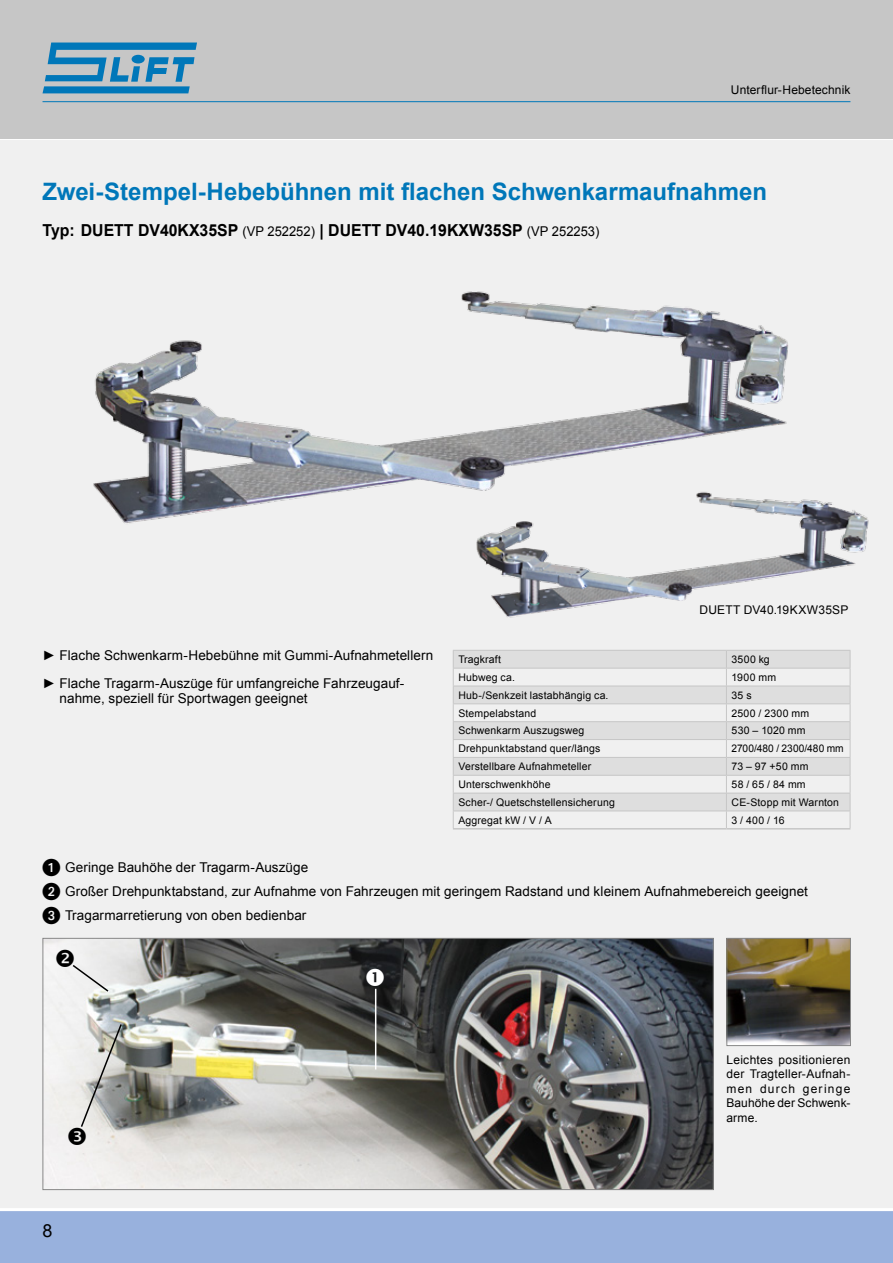
<style>
.page{position:relative;width:893px;height:1263px;background:#fff}
.page>*{position:absolute;margin:0;border:0;box-sizing:border-box;transform-origin:0 0}
.t1{font:700 24px "Arial";color:#0077b9}
.t2{font:18px "Arial";color:#000}
.t3{font:700 16.5px "Arial";color:#000;scale:.96 1}
.t4{font:13.5px/24px "Arial";letter-spacing:.005em;color:#000}
.t5{font:12px/14.4px "Arial";letter-spacing:.02em;color:#000;text-align:justify}
.t6{font:10.5px "Arial";letter-spacing:.015em;color:#000}
.s1{font-weight:400;font-size:13.5px}
.s2{font-family:"European Pi One";font-size:18px}
</style>
<div class="page">
<div style="left:0;top:118px;width:893px;height:1102px;background:#f0f0f0"></div>
<div style="left:0;top:1209px;width:893px;height:54px;background:#98b1dd"></div>
<hr style="left:0;top:1208px;width:893px;height:3px;background:#fff">
<hr style="left:0;top:137px;width:893px;height:3px;background:#fff">
<div style="left:0;top:0;width:893px;height:139px;background:#c6c6c6"></div>
<svg style="left:43px;top:43px;width:154px;height:50px"></svg>
<hr style="left:43px;top:101px;width:807px;height:1px;background:#0077b9">
<img style="left:93px;top:291px;width:695px;height:232px">
<img style="left:83px;top:940px;width:629px;height:248px">
<div style="left:43px;top:938px;width:671px;height:252px;border:1px solid #878787"></div>
<img style="left:474px;top:467px;width:395px;height:151px">
<img style="left:728px;top:940px;width:121px;height:104px">
<div style="left:726px;top:938px;width:125px;height:108px;border:1px solid #878787"></div>
<hr style="left:375px;top:989px;width:1px;height:80px;background:#fff">
<svg style="left:454px;top:651px;width:396px;height:159px;fill:#dedede"></svg>
<hr style="left:453px;top:668px;width:273px;height:1px;background:#c6c6c6">
<hr style="left:726px;top:668px;width:124px;height:1px;background:#c6c6c6">
<hr style="left:453px;top:686px;width:273px;height:1px;background:#c6c6c6">
<hr style="left:726px;top:686px;width:124px;height:1px;background:#c6c6c6">
<hr style="left:453px;top:703px;width:273px;height:1px;background:#c6c6c6">
<hr style="left:726px;top:703px;width:124px;height:1px;background:#c6c6c6">
<hr style="left:453px;top:721px;width:273px;height:1px;background:#c6c6c6">
<hr style="left:726px;top:721px;width:124px;height:1px;background:#c6c6c6">
<hr style="left:453px;top:739px;width:273px;height:1px;background:#c6c6c6">
<hr style="left:726px;top:739px;width:124px;height:1px;background:#c6c6c6">
<hr style="left:453px;top:757px;width:273px;height:1px;background:#c6c6c6">
<hr style="left:726px;top:757px;width:124px;height:1px;background:#c6c6c6">
<hr style="left:453px;top:775px;width:273px;height:1px;background:#c6c6c6">
<hr style="left:726px;top:775px;width:124px;height:1px;background:#c6c6c6">
<hr style="left:453px;top:793px;width:273px;height:1px;background:#c6c6c6">
<hr style="left:726px;top:793px;width:124px;height:1px;background:#c6c6c6">
<svg style="left:726px;top:651px;width:1px;height:177px"></svg>
<hr style="left:453px;top:810px;width:273px;height:1px;background:#c6c6c6">
<hr style="left:726px;top:810px;width:124px;height:1px;background:#c6c6c6">
<hr style="left:453px;top:650px;width:273px;height:1px;background:#c6c6c6">
<hr style="left:726px;top:650px;width:124px;height:1px;background:#c6c6c6">
<svg style="left:453px;top:651px;width:1px;height:177px"></svg>
<svg style="left:850px;top:651px;width:1px;height:177px"></svg>
<hr style="left:453px;top:828px;width:273px;height:1px;background:#c6c6c6">
<hr style="left:726px;top:828px;width:124px;height:1px;background:#c6c6c6">
<svg style="left:367px;top:968px;width:17px;height:18px"></svg>
<svg style="left:72px;top:949px;width:38px;height:44px"></svg>
<svg style="left:76px;top:1022px;width:47px;height:123px"></svg>
<p class="t5" style="left:731px;top:82px;width:121px">Unterflur-Hebetechnik</p>
<h1 class="t1" style="left:43px;top:175px;width:726px">Zwei-Stempel-Hebebühnen mit flachen Schwenkarmaufnahmen</h1>
<p class="t3" style="left:43px;top:219px;width:582px">Typ: DUETT DV40KX35SP <span class="s1">(VP 252252)</span> | DUETT DV40.19KXW35SP <span class="s1">(VP 252253)</span></p>
<p class="t4" style="left:43px;top:641px;width:392px;line-height:27.8px">► Flache Schwenkarm-Hebebühne mit Gummi-Aufnahmetellern ► Flache Tragarm-Auszüge für umfangreiche Fahrzeugauf-</p>
<p class="t4" style="left:60px;top:686px;width:250px">nahme, speziell für Sportwagen geeignet</p>
<p class="t5" style="left:699px;top:603px;width:150px">DUETT DV40.19KXW35SP</p>
<p class="t6" style="left:458px;top:652px;width:44px">Tragkraft</p>
<p class="t6" style="left:731px;top:652px;width:40px">3500 kg</p>
<p class="t6" style="left:458px;top:670px;width:58px">Hubweg ca.</p>
<p class="t6" style="left:731px;top:670px;width:46px">1900 mm</p>
<p class="t6" style="left:458px;top:688px;width:152px">Hub-/Senkzeit lastabhängig ca.</p>
<p class="t6" style="left:731px;top:688px;width:22px">35 s</p>
<p class="t6" style="left:458px;top:706px;width:80px">Stempelabstand</p>
<p class="t6" style="left:731px;top:706px;width:79px">2500 / 2300 mm</p>
<p class="t6" style="left:458px;top:724px;width:127px">Schwenkarm Auszugsweg</p>
<p class="t6" style="left:731px;top:724px;width:75px">530 – 1020 mm</p>
<p class="t6" style="left:458px;top:742px;width:143px">Drehpunktabstand quer/längs</p>
<p class="t6" style="left:731px;top:742px;width:114px">2700/480 / 2300/480 mm</p>
<p class="t6" style="left:458px;top:759px;width:134px">Verstellbare Aufnahmeteller</p>
<p class="t6" style="left:731px;top:759px;width:78px">73 – 97 +50 mm</p>
<p class="t6" style="left:458px;top:777px;width:94px">Unterschwenkhöhe</p>
<p class="t6" style="left:731px;top:777px;width:76px">58 / 65 / 84 mm</p>
<p class="t6" style="left:458px;top:795px;width:158px">Scher-/ Quetschstellensicherung</p>
<p class="t6" style="left:731px;top:795px;width:109px">CE-Stopp mit Warnton</p>
<p class="t6" style="left:458px;top:813px;width:95px">Aggregat kW / V / A</p>
<p class="t6" style="left:731px;top:813px;width:55px">3 / 400 / 16</p>
<p class="t4" style="left:43px;top:855px;width:767px"><span class="s2">1</span> Geringe Bauhöhe der Tragarm-Auszüge<br><span class="s2">2</span> Großer Drehpunktabstand, zur Aufnahme von Fahrzeugen mit geringem Radstand und kleinem Aufnahmebereich geeignet<br><span class="s2">3</span> Tragarmarretierung von oben bedienbar</p>
<h2 class="t2" style="left:43px;top:1219px;width:12px">8</h2>
<p class="t5" style="left:726px;top:1053px;width:126px">Leichtes positionieren der Tragteller-Aufnah&shy;men durch geringe Bauhöhe der Schwenk&shy;arme.</p>
</div>
